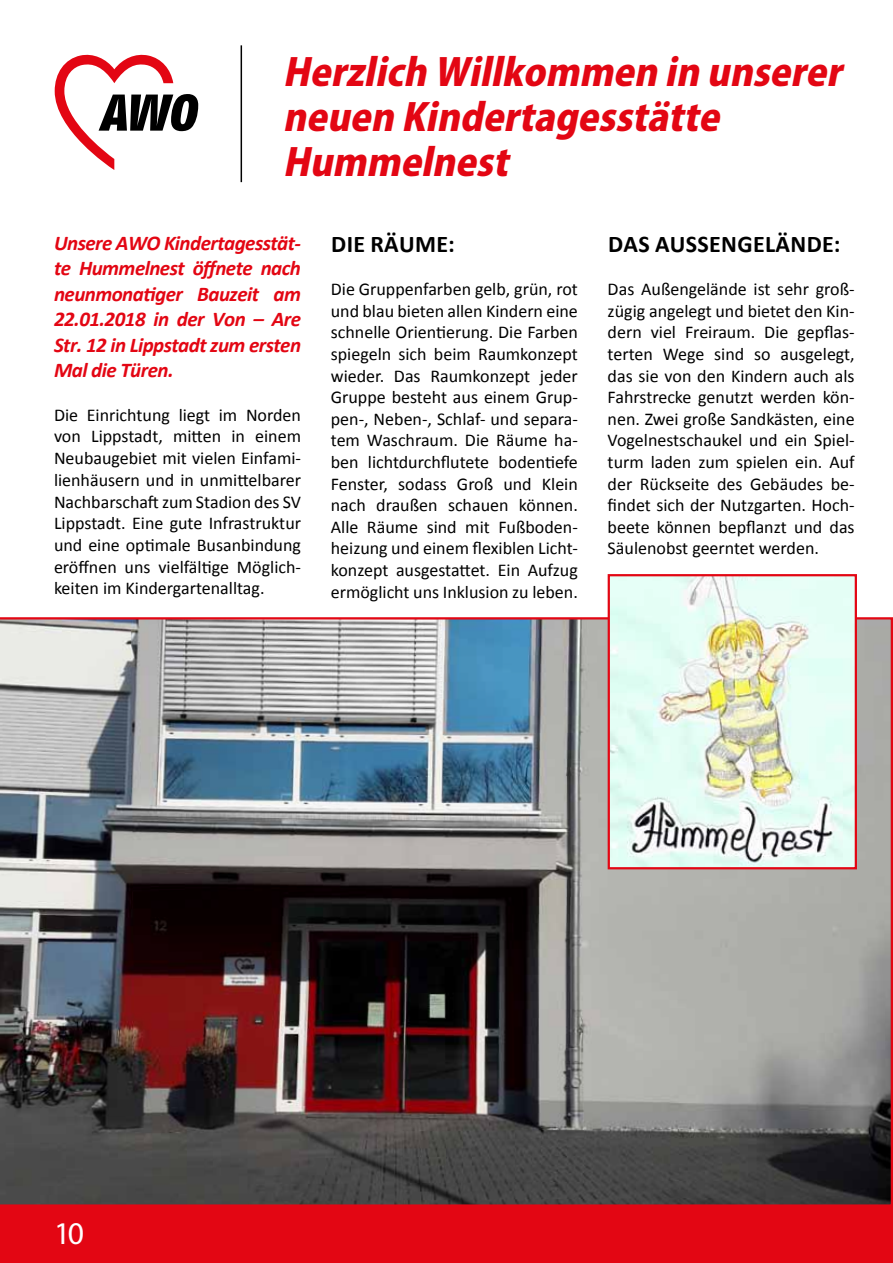
<style>
.page{position:relative;width:893px;height:1263px;background:#fff}
.page>*{position:absolute;margin:0;border:0;box-sizing:border-box;transform-origin:0 0}
.t1{font:italic 800 37.35px/44.8px "Koz Go Pro";color:#e30613}
.t2{font:31.65px "Myriad Pro";color:#fff}
.t3{font:700 24px "Calibri";letter-spacing:.015em;color:#000}
.t4{font:italic 700 21px/25.5px "Calibri";letter-spacing:-.025em;color:#e30613;text-align:justify}
.t5{font:18px/21.6px "Calibri";color:#000;text-align:justify}
</style>
<div class="page">
<div style="left:0;top:1206px;width:893px;height:57px;background:#e30613"></div>
<hr style="left:241px;top:45px;width:1px;height:137px;background:#000">
<svg style="left:55px;top:54px;width:143px;height:116px"></svg>
<img style="left:0;top:617px;width:893px;height:589px">
<img style="left:611px;top:577px;width:243px;height:289px">
<div style="left:608px;top:574px;width:249px;height:295px;border:2px solid #e30613"></div>
<h1 class="t1" style="left:283px;top:52px;width:570px">Herzlich Willkommen in unserer neuen Kindertagesstätte<br>Hummelnest</h1>
<p class="t4" style="left:54px;top:229px;width:249px">Unsere AWO Kindertagesstät&shy;te Hummelnest öffnete nach neunmonatiger Bauzeit am 22.01.2018 in der Von – Are Str. 12 in Lippstadt zum ersten Mal die Türen.</p>
<p class="t5" style="left:54px;top:403px;width:249px">Die Einrichtung liegt im Norden von Lippstadt, mitten in einem Neubaugebiet mit vielen Einfami&shy;lienhäusern und in unmittelbarer Nachbarschaft zum Stadion des SV Lippstadt. Eine gute Infrastruktur und eine optimale Busanbindung eröffnen uns vielfältige Möglich&shy;keiten im Kindergartenalltag.</p>
<h3 class="t3" style="left:331px;top:229px;width:85px">DIE RÄUME</h3>
<h3 class="t3" style="left:448px;top:229px;width:8px">:</h3>
<p class="t5" style="left:331px;top:277px;width:249px">Die Gruppenfarben gelb, grün, rot und blau bieten allen Kindern eine schnelle Orientierung. Die Farben spiegeln sich beim Raumkonzept wieder. Das Raumkonzept jeder Gruppe besteht aus einem Grup&shy;pen-, Neben-, Schlaf- und separa&shy;tem Waschraum. Die Räume ha&shy;ben lichtdurchflutete bodentiefe Fenster, sodass Groß und Klein nach draußen schauen können.<br>Alle Räume sind mit Fußboden&shy;heizung und einem flexiblen Licht&shy;konzept ausgestattet. Ein Aufzug ermöglicht uns Inklusion zu leben.</p>
<h3 class="t3" style="left:608px;top:229px;width:115px">DAS AUSSENGEL</h3>
<h3 class="t3" style="left:776px;top:229px;width:66px">ÄNDE:</h3>
<p class="t5" style="left:608px;top:277px;width:249px">Das Außengelände ist sehr groß&shy;zügig angelegt und bietet den Kin&shy;dern viel Freiraum. Die gepflas&shy;terten Wege sind so ausgelegt, das sie von den Kindern auch als Fahrstrecke genutzt werden kön&shy;nen. Zwei große Sandkästen, eine Vogelnestschaukel und ein Spiel&shy;turm laden zum spielen ein. Auf der Rückseite des Gebäudes be&shy;findet sich der Nutzgarten. Hoch&shy;beete können bepflanzt und das Säulenobst geerntet werden.</p>
<h2 class="t2" style="left:54px;top:1214px;width:32px">10</h2>
</div>
